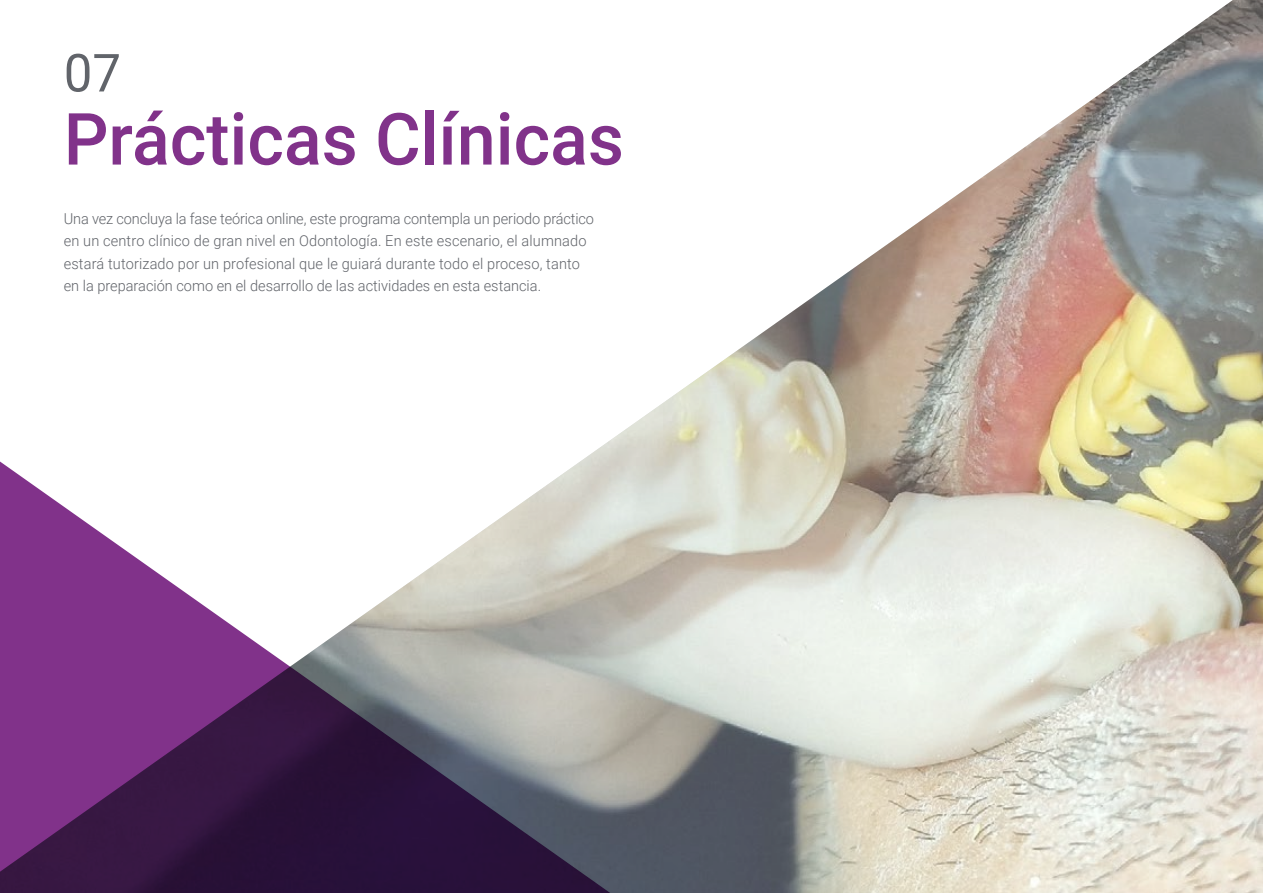
<style>
.page{position:relative;width:1263px;height:893px;background:#fff}
.page>*{position:absolute;margin:0;border:0;box-sizing:border-box;transform-origin:0 0}
.t1{font:500 72px "Roboto";color:#81328a}
.t2{font:52.5px "Roboto";color:#61646a}
.t3{font:300 15px/22.5px "Roboto";color:#61646a}
</style>
<div class="page">
<img style="left:602px;top:0;width:661px;height:893px">
<svg style="left:0;top:446px;width:640px;height:447px"></svg>
<h2 class="t2" style="left:64px;top:36px;width:59px">07</h2>
<h1 class="t1" style="left:64px;top:89px;width:562px">Prácticas Clínicas</h1>
<p class="t3" style="left:64px;top:207px;width:532px">Una vez concluya la fase teórica online, este programa contempla un periodo práctico en un centro clínico de gran nivel en Odontología. En este escenario, el alumnado estará tutorizado por un profesional que le guiará durante todo el proceso, tanto en la preparación como en el desarrollo de las actividades en esta estancia.</p>
</div>
